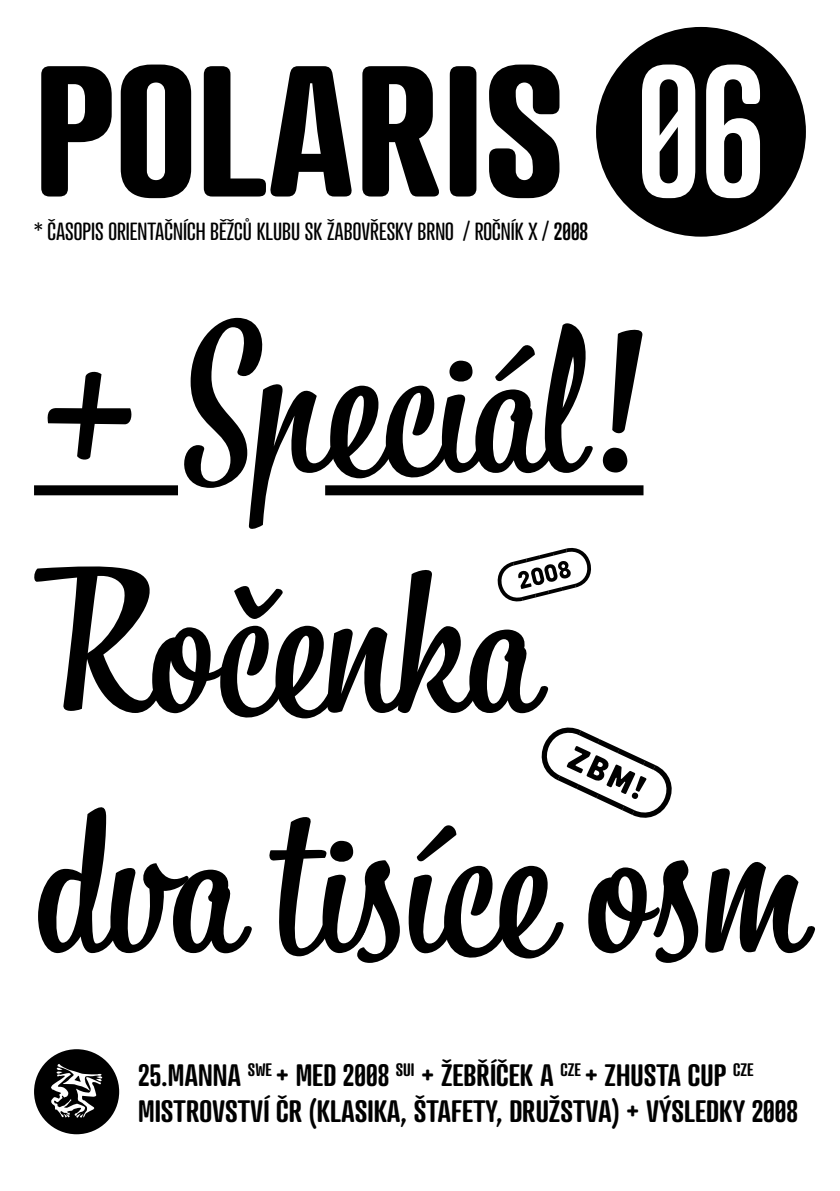
<style>
.page{position:relative;width:840px;height:1191px;background:#fff}
.page>*{position:absolute;margin:0;border:0;box-sizing:border-box;transform-origin:0 0}
.t1{font:200px/240px "Bistro Script";color:#000}
.t2{font:900 180px "Atrament";color:#000}
.t3{font:74px "Katarine Experts";color:#000}
.t4{font:54px "Katarine Experts";color:#000}
.t5{font:800 30px/36px "Atrament";color:#000}
.t6{font:500 24px "Atrament";color:#000}
.s1{font-weight:700;color:#fff}
.s2{font-weight:700}
</style>
<div class="page">
<div style="left:595px;top:27px;width:210px;height:210px;background:#000;border-radius:50%"></div>
<div style="left:34px;top:485px;width:144px;height:10px;background:#000"></div>
<div style="left:325px;top:485px;width:318px;height:10px;background:#000"></div>
<svg style="left:34px;top:1049px;width:85px;height:85px"></svg>
<h2 class="t2" style="left:34px;top:28px;width:732px">POLARIS <span class="s1">06</span></h2>
<p class="t6" style="left:34px;top:218px;width:555px">* ČASOPIS ORIENTAČNÍCH BĚŽCŮ KLUBU SK ŽABOVŘESKY BRNO / ROČNÍK X / <span class="s2">2008</span></p>
<h1 class="t1" style="left:34px;top:291px;width:769px">+ Speciál!<br>Ročenka<br>dva tisíce osm</h1>
<h3 class="t4" style="left:487px;top:553px;width:102px;rotate:-14deg">(extr 2008)</h3>
<h3 class="t3" style="left:561px;top:698px;width:146px;rotate:25deg">(extrZBM! )</h3>
<p class="t5" style="left:138px;top:1057px;width:616px">25.MANNA <sup>SWE</sup> + MED 2008 <sup>SUI</sup> + ŽEBŘÍČEK A <sup>CZE</sup> + ZHUSTA CUP <sup>CZE<br></sup>MISTROVSTVÍ ČR (KLASI KA, ŠTAFETY, DRUŽST</p>
<p class="t5" style="left:585px;top:1093px;width:214px">VA) + VÝSLEDKY 2008</p>
</div>
